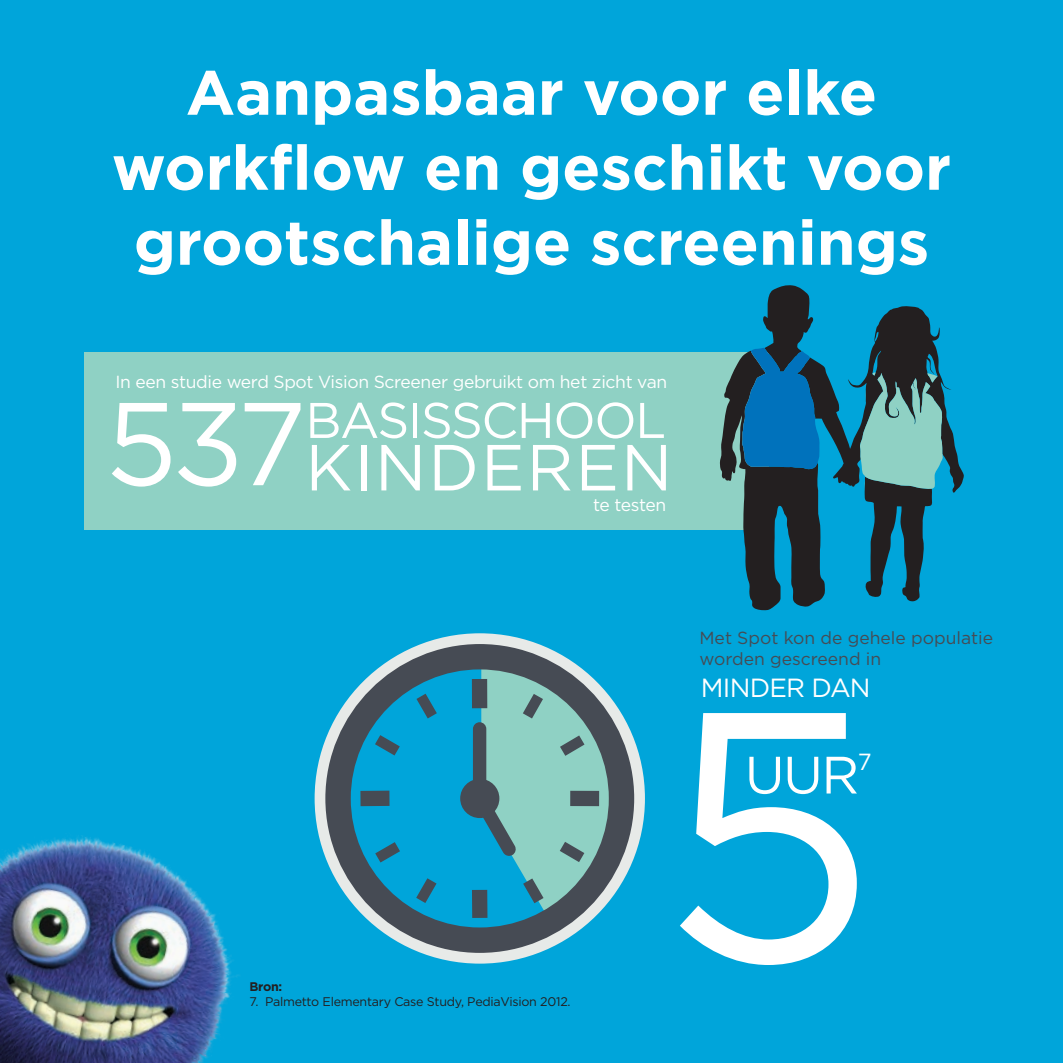
<style>
.page{position:relative;width:1063px;height:1063px;background:#00a5da}
.page>*{position:absolute;margin:0;border:0;box-sizing:border-box;transform-origin:0 0}
.t1{font:354px "Gotham";color:#fff}
.t2{font:117.5px "Gotham";color:#fff}
.t3{font:65px "Gotham";letter-spacing:.03em;color:#fff}
.t4{font:700 62.5px/75px "Gotham";color:#fff;text-align:center}
.t5{font:52.5px "Gotham";color:#fff}
.t6{font:50px "Gotham";letter-spacing:-.03em;color:#fff}
.t7{font:26.25px "Gotham";letter-spacing:-.03em;color:#fff}
.t8{font:23.25px "Gotham";color:#fff}
.t9{font:17.5px "Gotham";letter-spacing:-.02em;color:#fff}
.t10{font:17.5px/21px "Gotham";color:#464b54}
.t11{font:12.5px "Gotham";letter-spacing:-.02em;color:#231f20}
.t12{font:700 12.5px "Gotham";color:#231f20}
</style>
<div class="page">
<div style="left:84px;top:352px;width:685px;height:177px;background:#8fd1c4"></div>
<img style="left:0;top:836px;width:239px;height:227px">
<svg style="left:720px;top:285px;width:244px;height:326px"></svg>
<div style="left:315px;top:633px;width:330px;height:331px;background:#e7eae8;border-radius:50%"></div>
<svg style="left:325px;top:644px;width:309px;height:309px"></svg>
<p class="t4" style="left:112px;top:55px;width:841px">Aanpasbaar voor elke workflow en geschikt voor grootschalige screenings</p>
<p class="t9" style="left:115px;top:370px;width:553px">In een studie werd Spot Vision Screener gebruikt om het zicht van</p>
<h2 class="t2" style="left:106px;top:368px;width:203px">537</h2>
<p class="t6" style="left:305px;top:388px;width:362px">BASISSCHOOL</p>
<p class="t3" style="left:305px;top:426px;width:368px">KINDEREN</p>
<p class="t9" style="left:593px;top:494px;width:75px">te testen</p>
<p class="t12" style="left:249px;top:979px;width:34px">Bron:</p>
<p class="t11" style="left:249px;top:994px;width:323px">7. Palmetto Elementary Case Study, PediaVision 2012.</p>
<p class="t10" style="left:699px;top:627px;width:295px">Met Spot kon de gehele populatie worden gescreend in</p>
<p class="t7" style="left:701px;top:671px;width:171px">MINDER DAN</p>
<h1 class="t1" style="left:661px;top:609px;width:218px">5</h1>
<p class="t5" style="left:745px;top:741px;width:116px">UUR</p>
<p class="t8" style="left:858px;top:747px;width:15px">7</p>
</div>
